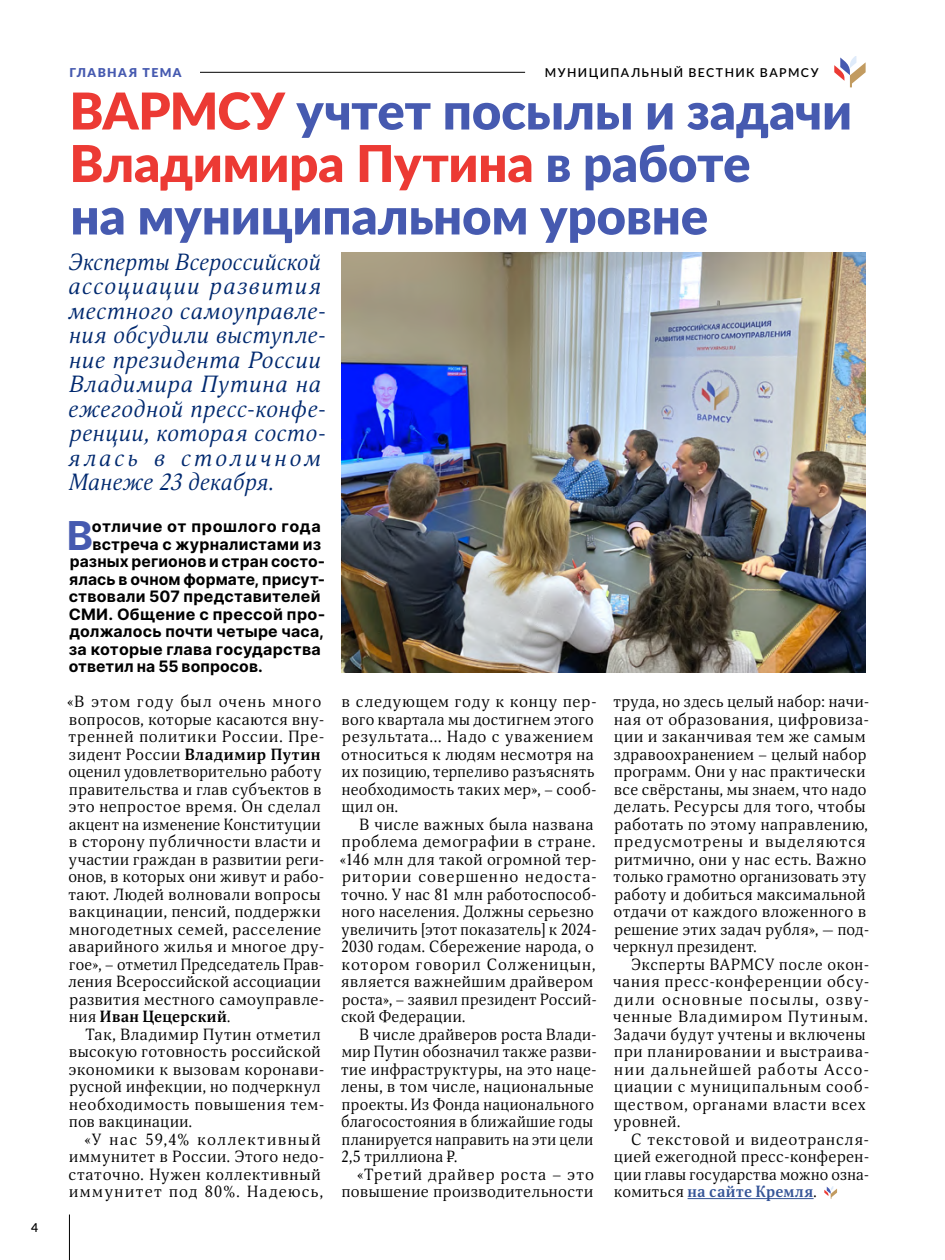
<style>
.page{position:relative;width:945px;height:1260px;background:#fff}
.page>*{position:absolute;margin:0;border:0;box-sizing:border-box;transform-origin:0 0}
.t1{font:900 50.75px/52.5px "Lato";color:#465ab0}
.t2{font:700 39.9px "Inter";color:#465ab0}
.t3{font:italic 22.75px/24.5px "Orbi";letter-spacing:.035em;color:#00296f}
.t4{font:15.75px/17.5px "Orbi";letter-spacing:.035em;color:#000}
.t5{font:15.75px/17.5px "Orbi";letter-spacing:.065em;color:#000}
.t6{font:700 15.75px "Inter";letter-spacing:.01em;color:#000}
.t7{font:15.75px/17.5px "Orbi";letter-spacing:.06em;color:#000}
.t8{font:700 15.75px "Inter";letter-spacing:.035em;color:#000}
.t9{font:600 12.25px "Lato";letter-spacing:.11em;color:#000}
.t10{font:900 12.25px "Lato";letter-spacing:.12em;color:#465ab0}
.s1{color:#ec3a34}
.s2{font-weight:700}
.s3{font-weight:700;color:#355497}
</style>
<div class="page">
<hr style="left:69px;top:72px;width:456px;height:1px;background:#000">
<svg style="left:834px;top:56px;width:32px;height:31px"></svg>
<hr style="left:69px;top:1215px;width:1px;height:45px;background:#000">
<div style="left:69px;top:60px;width:131px;height:35px;background:#fff"></div>
<hr style="left:688px;top:1198px;width:126px;height:1px;background:#355497">
<svg style="left:824px;top:1186px;width:13px;height:13px"></svg>
<img style="left:342px;top:252px;width:524px;height:420px">
<p class="t9" style="left:31px;top:1219px;width:9px">4</p>
<p class="t9" style="left:545px;top:64px;width:275px">МУНИЦИПАЛЬНЫЙ ВЕСТНИК ВАРМСУ</p>
<p class="t10" style="left:69px;top:63px;width:114px">ГЛАВНАЯ ТЕМА</p>
<h1 class="t1" style="left:70px;top:83px;width:784px"><span class="s1">ВАРМСУ</span> учтет посылы и задачи<br><span class="s1">Владимира Путина</span> в работе<br>на муниципальном уровне</h1>
<h3 class="t3" style="left:68px;top:249px;width:259px">Эксперты Всероссийской ассоциации развития местного самоуправле&shy;ния обсудили выступле&shy;ние президента России<br>Владимира Путина на ежегодной пресс-конфе&shy;ренции, которая состо&shy;ялась в столичном<br>Манеже 23 декабря.</h3>
<h2 class="t2" style="left:67px;top:506px;width:28px">В</h2>
<p class="t8" style="left:92px;top:515px;width:231px">отличие от прошлого года</p>
<p class="t6" style="left:92px;top:532px;width:230px">встреча с журналистами из</p>
<p class="t6" style="left:70px;top:550px;width:257px">разных регионов и стран состо-</p>
<p class="t6" style="left:69px;top:567px;width:258px">ялась в очном формате, присут-</p>
<p class="t6" style="left:69px;top:585px;width:253px">ствовали 507 представителей</p>
<p class="t6" style="left:69px;top:602px;width:258px">СМИ. Общение с прессой про-</p>
<p class="t6" style="left:69px;top:620px;width:256px">должалось почти четыре часа,</p>
<p class="t6" style="left:69px;top:637px;width:254px">за которые глава государства</p>
<p class="t6" style="left:69px;top:655px;width:196px">ответил на 55 вопросов.</p>
<p class="t4" style="left:67px;top:693px;width:259px">«В этом году был очень много вопросов, которые касаются вну&shy;тренней политики России. Пре&shy;зидент России <span class="s2">Владимир Путин </span>оценил удовлетворительно работу правительства и глав субъектов в это непростое время. Он сделал акцент на изменение Конституции в сторону публичности власти и участии граждан в развитии реги&shy;онов, в которых они живут и рабо&shy;тают. Людей волновали вопросы вакцинации, пенсий, поддержки многодетных семей, расселение аварийного жилья и многое дру&shy;гое», – отметил Председатель Прав&shy;ления Всероссийской ассоциации развития местного самоуправле&shy;ния <span class="s2">Иван Цецерский</span>.</p>
<p class="t4" style="left:69px;top:1025px;width:257px;text-indent:16px">Так, Владимир Путин отметил высокую готовность российской экономики к вызовам коронави&shy;русной инфекции, но подчеркнул необходимость повышения тем&shy;пов вакцинации.</p>
<p class="t7" style="left:68px;top:1130px;width:257px;text-indent:16px">«У нас 59,4% коллективный иммунитет в России. Этого недо&shy;статочно. Нужен коллективный иммунитет под 80%. Надеюсь,</p>
<p class="t4" style="left:341px;top:693px;width:257px">в следующем году к концу пер&shy;вого квартала мы достигнем этого результата… Надо с уважением относиться к людям несмотря на их позицию, терпеливо разъяснять необходимость таких мер», – сооб&shy;щил он.</p>
<p class="t4" style="left:340px;top:815px;width:259px;text-indent:20px">В числе важных была названа проблема демографии в стране. «146 млн для такой огромной тер&shy;ритории совершенно недоста&shy;точно. У нас 81 млн работоспособ&shy;ного населения. Должны серьезно увеличить [этот показатель] к 2024-<br>2030 годам. Сбережение народа, о котором говорил Солженицын, является важнейшим драйвером роста», – заявил президент Россий&shy;ской Федерации.</p>
<p class="t4" style="left:341px;top:1025px;width:257px;text-indent:18px">В числе драйверов роста Влади&shy;мир Путин обозначил также разви&shy;тие инфраструктуры, на это наце&shy;лены, в том числе, национальные проекты. Из Фонда национального благосостояния в ближайшие годы планируется направить на эти цели<br>2,5 триллиона ₽.</p>
<p class="t4" style="left:342px;top:1165px;width:254px;text-align:right">«Третий драйвер роста – это повышение производительности</p>
<p class="t4" style="left:613px;top:693px;width:258px">труда, но здесь целый набор: начи&shy;ная от образования, цифровиза&shy;ции и заканчивая тем же самым здравоохранением – целый набор программ. Они у нас практически все свёрстаны, мы знаем, что надо делать. Ресурсы для того, чтобы работать по этому направлению, предусмотрены и выделяются ритмично, они у нас есть. Важно только грамотно организовать эту работу и добиться максимальной отдачи от каждого вложенного в решение этих задач рубля», — под&shy;черкнул президент.</p>
<p class="t5" style="left:613px;top:955px;width:258px;text-indent:19px">Эксперты ВАРМСУ после окон&shy;чания пресс-конференции обсу&shy;дили основные посылы, озву&shy;ченные Владимиром Путиным.<br>Задачи будут учтены и включены при планировании и выстраива&shy;нии дальнейшей работы Ассо&shy;циации с муниципальным сооб&shy;ществом, органами власти всех уровней.</p>
<p class="t4" style="left:614px;top:1130px;width:256px;text-align:justify;text-indent:17px">С текстовой и видеотрансля&shy;цией ежегодной пресс-конферен&shy;ции главы государства можно озна&shy;комиться <span class="s3">на сайте Кремля</span>.</p>
</div>
